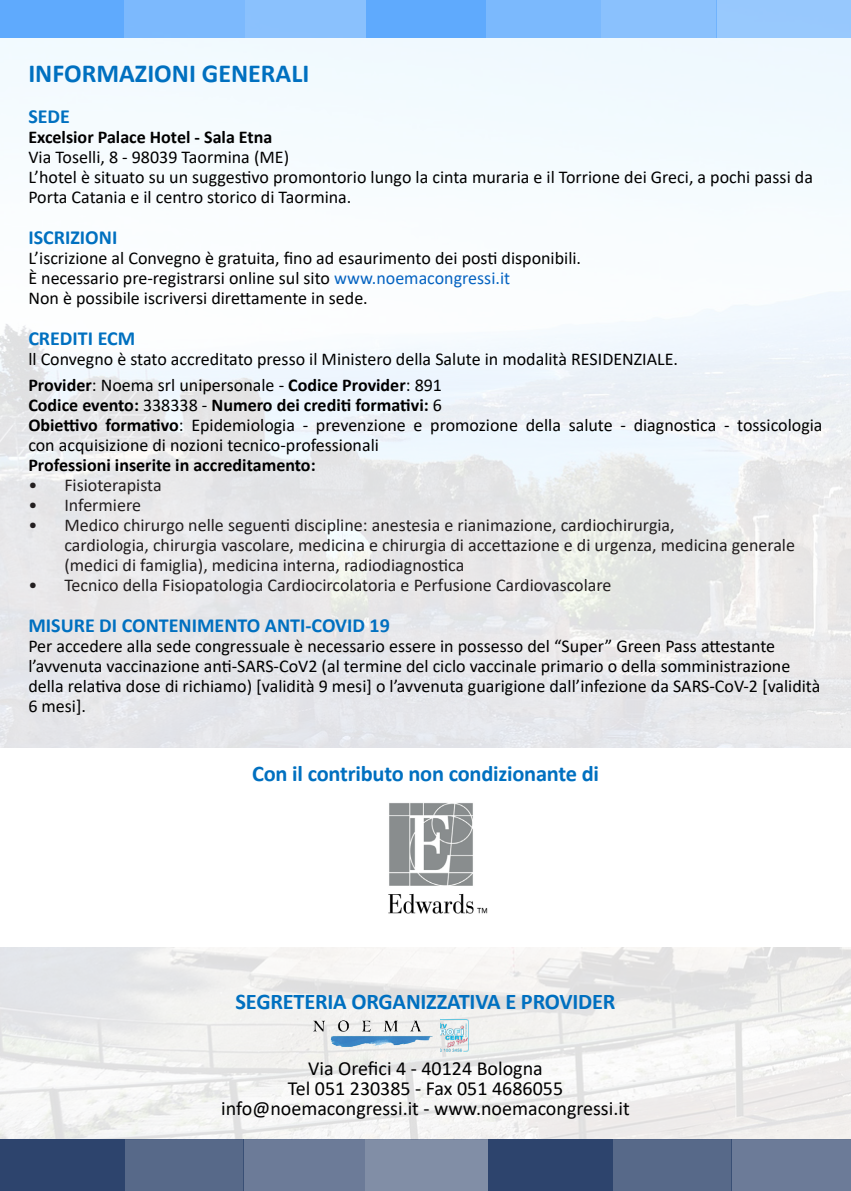
<style>
.page{position:relative;width:851px;height:1191px;background:#fff}
.page>*{position:absolute;margin:0;border:0;box-sizing:border-box;transform-origin:0 0}
.WW-Indice1{font:700 26px "Calibri";color:#0070c0}
.t1{font:700 22.4px "Calibri";letter-spacing:-.01em;color:#0070c0}
.t2{font:20px "Calibri";color:#000}
.WW-Indice1-2{font:700 20px "Calibri";color:#0070c0}
.WW-Indice1-3{font:18px/20px "Calibri";color:#000}
.t3{font:18px/20px "Calibri";color:#231f20}
.Pa12{font:18px/20px "Calibri";color:#000}
.Pa3{font:18px "Calibri";color:#000}
.Pa3-2{font:700 18px "Calibri";color:#000}
.Pa12-2{font:700 18px "Calibri";color:#000}
.WW-Indice1-4{font:700 18px "Calibri";color:#000}
.s1{color:#0563c1}
.s2{font-weight:700}
.s3{font-weight:400}
</style>
<div class="page">
<img style="left:0;top:38px;width:850px;height:1101px">
<div style="left:0;top:0;width:124px;height:38px;background:#5faafd"></div>
<div style="left:367px;top:0;width:119px;height:38px;background:#5faafd"></div>
<div style="left:485px;top:0;width:115px;height:38px;background:#7bb9fd"></div>
<div style="left:600px;top:0;width:116px;height:38px;background:#8ac1fd"></div>
<div style="left:716px;top:0;width:134px;height:38px;background:#98c8fd"></div>
<div style="left:124px;top:0;width:121px;height:38px;background:#7cb9fd"></div>
<div style="left:245px;top:0;width:122px;height:38px;background:#8ac1fd"></div>
<hr style="left:850px;top:0;width:1px;height:38px;background:#5faafd">
<div style="left:0;top:1139px;width:125px;height:52px;background:#2d446d"></div>
<div style="left:125px;top:1139px;width:119px;height:52px;background:#576989"></div>
<div style="left:244px;top:1139px;width:121px;height:52px;background:#6c7b98"></div>
<div style="left:365px;top:1139px;width:123px;height:52px;background:#818ea6"></div>
<div style="left:488px;top:1139px;width:124px;height:52px;background:#2d446d"></div>
<div style="left:612px;top:1139px;width:119px;height:52px;background:#576989"></div>
<div style="left:731px;top:1139px;width:119px;height:52px;background:#6c7b98"></div>
<div style="left:0;top:748px;width:850px;height:199px;background:#fff"></div>
<img style="left:314px;top:1020px;width:119px;height:26px">
<img style="left:440px;top:1019px;width:28px;height:33px">
<img style="left:388px;top:803px;width:100px;height:111px">
<p class="WW-Indice1" style="left:28px;top:55px;width:282px">INFORMAZIONI GENERALI</p>
<p class="WW-Indice1-2" style="left:28px;top:102px;width:43px">SEDE</p>
<p class="WW-Indice1-4" style="left:28px;top:124px;width:245px">Excelsior Palace Hotel - Sala Etna</p>
<p class="WW-Indice1-3" style="left:28px;top:146px;width:262px">Via Toselli, 8 - 98039 Taormina (ME)</p>
<p class="WW-Indice1-3" style="left:28px;top:166px;width:786px">L’hotel è situato su un suggestivo promontorio lungo la cinta muraria e il Torrione dei Greci, a pochi passi da<br>Porta Catania e il centro storico di Taormina.</p>
<p class="WW-Indice1-2" style="left:28px;top:223px;width:90px">ISCRIZIONI</p>
<p class="WW-Indice1-3" style="left:28px;top:247px;width:554px">L’iscrizione al Convegno è gratuita, fino ad esaurimento dei posti disponibili.</p>
<p class="WW-Indice1-3" style="left:28px;top:267px;width:483px">È necessario pre-registrarsi online sul sito <span class="s1">www.noemacongressi.it</span></p>
<p class="WW-Indice1-3" style="left:28px;top:287px;width:341px">Non è possibile iscriversi direttamente in sede.</p>
<p class="WW-Indice1-2" style="left:28px;top:324px;width:108px">CREDITI ECM</p>
<p class="WW-Indice1-3" style="left:28px;top:348px;width:651px">ll Convegno è stato accreditato presso il Ministero della Salute in modalità RESIDENZIALE.</p>
<p class="Pa3" style="left:28px;top:372px;width:415px"><span class="s2">Provider</span>: Noema srl unipersonale - <span class="s2">Codice Provider</span>: 891</p>
<p class="Pa3-2" style="left:28px;top:392px;width:415px">Codice evento: <span class="s3">338338 -</span> Numero dei crediti formativi: <span class="s3">6</span></p>
<p class="Pa12" style="left:28px;top:414px;width:795px"><span class="s2">Obiettivo formativo</span>: Epidemiologia - prevenzione e promozione della salute - diagnostica - tossicologia con acquisizione di nozioni tecnico-professionali</p>
<p class="Pa12-2" style="left:28px;top:452px;width:289px">Professioni inserite in accreditamento:</p>
<p class="t3" style="left:28px;top:474px;width:135px">• Fisioterapista</p>
<p class="t3" style="left:28px;top:494px;width:114px">• Infermiere</p>
<p class="t3" style="left:64px;top:514px;width:732px;text-indent:-36px">• Medico chirurgo nelle seguenti discipline: anestesia e rianimazione, cardiochirurgia,<br>cardiologia, chirurgia vascolare, medicina e chirurgia di accettazione e di urgenza, medicina generale (medici di famiglia), medicina interna, radiodiagnostica</p>
<p class="t3" style="left:28px;top:574px;width:584px">• Tecnico della Fisiopatologia Cardiocircolatoria e Perfusione Cardiovascolare</p>
<p class="WW-Indice1-2" style="left:28px;top:611px;width:363px">MISURE DI CONTENIMENTO ANTI-COVID 19</p>
<p class="WW-Indice1-3" style="left:28px;top:635px;width:793px">Per accedere alla sede congressuale è necessario essere in possesso del “Super” Green Pass attestante l’avvenuta vaccinazione anti-SARS-CoV2 (al termine del ciclo vaccinale primario o della somministrazione della relativa dose di richiamo) [validità 9 mesi] o l’avvenuta guarigione dall’infezione da SARS-CoV-2 [validità 6 mesi].</p>
<p class="t1" style="left:252px;top:757px;width:348px">Con il contributo non condizionante di</p>
<p class="t1" style="left:235px;top:985px;width:381px">SEGRETERIA ORGANIZZATIVA E PROVIDER</p>
<p class="t2" style="left:308px;top:1054px;width:236px">Via Orefici 4 - 40124 Bologna</p>
<p class="t2" style="left:288px;top:1074px;width:277px">Tel 051 230385 - Fax 051 4686055</p>
<p class="t2" style="left:221px;top:1094px;width:410px">info@noemacongressi.it - www.noemacongressi.it</p>
</div>
